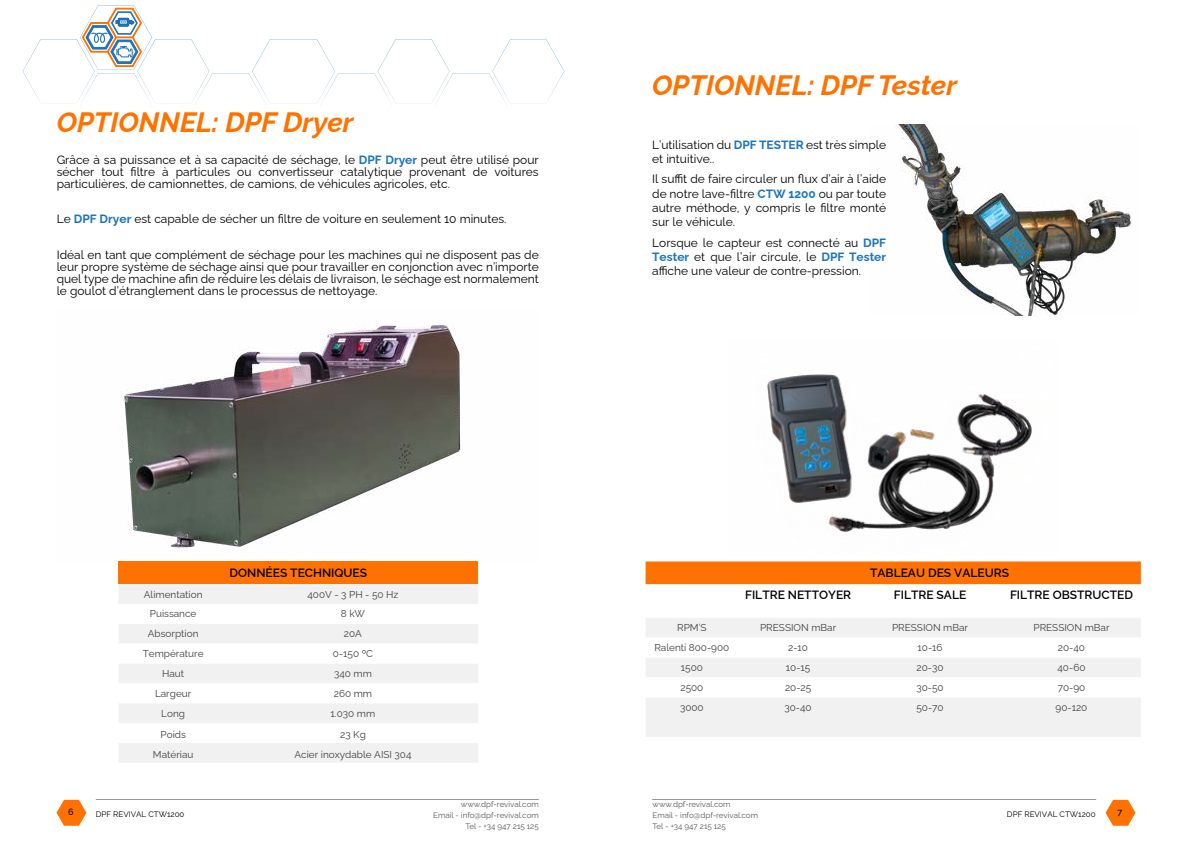
<style>
.page{position:relative;width:1191px;height:842px;background:#fff}
.page>*{position:absolute;margin:0;border:0;box-sizing:border-box;transform-origin:0 0}
.t1{font:italic 100 28px "Raleway";color:#ff7200}
.t2{font:12px/14.4px "Raleway";color:#000;text-align:justify}
.t3{font:600 12px "Raleway";color:#000}
.t4{font:10px "Raleway";color:#414042}
.t5{font:500 9px "Raleway";color:#000}
.t6{font:8px/11px "Raleway";color:#58595b;text-align:right}
.t7{font:8px "Raleway";color:#000}
.s1{font-weight:700;color:#1c75bc}
</style>
<div class="page">
<svg style="left:23px;top:5px;width:541px;height:98px"></svg>
<img style="left:894px;top:124px;width:238px;height:191px">
<img style="left:767px;top:374px;width:265px;height:158px">
<img style="left:119px;top:323px;width:344px;height:225px">
<div style="left:118px;top:561px;width:360px;height:23px;background:#ff7200"></div>
<svg style="left:119px;top:584px;width:359px;height:179px;fill:#f1f1f2"></svg>
<svg style="left:119px;top:604px;width:359px;height:59px"></svg>
<svg style="left:119px;top:683px;width:359px;height:20px"></svg>
<div style="left:645px;top:561px;width:495px;height:23px;background:#ff7200"></div>
<div style="left:646px;top:618px;width:494px;height:119px;background:#f1f1f2"></div>
<svg style="left:646px;top:638px;width:494px;height:59px"></svg>
<svg style="left:56px;top:800px;width:30px;height:26px"></svg>
<hr style="left:96px;top:799px;width:443px;height:1px;background:#939598">
<svg style="left:1105px;top:800px;width:30px;height:26px"></svg>
<hr style="left:652px;top:799px;width:444px;height:1px;background:#939598">
<svg style="left:82px;top:8px;width:59px;height:59px"></svg>
<h1 class="t1" style="left:57px;top:100px;width:298px">OPTIONNEL: DPF Dryer</h1>
<p class="t2" style="left:57px;top:152px;width:483px;line-height:12px">Grâce à sa puissance et à sa capacité de séchage, le <span class="s1">DPF Dryer</span> peut être utilisé pour sécher tout filtre à particules ou convertisseur catalytique provenant de voitures particulières, de camionnettes, de camions, de véhicules agricoles, etc.</p>
<p class="t2" style="left:57px;top:210px;width:451px">Le <span class="s1">DPF Dryer</span> est capable de sécher un filtre de voiture en seulement 10 minutes.</p>
<p class="t2" style="left:57px;top:247px;width:483px;line-height:12px">Idéal en tant que complément de séchage pour les machines qui ne disposent pas de leur propre système de séchage ainsi que pour travailler en conjonction avec n’importe quel type de machine afin de réduire les délais de livraison, le séchage est normalement le goulot d’étranglement dans le processus de nettoyage.</p>
<p class="t3" style="left:229px;top:563px;width:139px">DONNÉES TECHNIQUES</p>
<p class="t4" style="left:144px;top:586px;width:60px">Alimentation</p>
<p class="t4" style="left:307px;top:586px;width:93px">400V - 3 PH - 50 Hz</p>
<p class="t4" style="left:150px;top:606px;width:48px">Puissance</p>
<p class="t4" style="left:341px;top:606px;width:26px">8 kW</p>
<p class="t4" style="left:148px;top:626px;width:52px">Absorption</p>
<p class="t4" style="left:344px;top:626px;width:20px">20A</p>
<p class="t4" style="left:143px;top:645px;width:62px">Température</p>
<p class="t4" style="left:333px;top:645px;width:42px">0-150 ºC</p>
<p class="t4" style="left:162px;top:665px;width:24px">Haut</p>
<p class="t4" style="left:334px;top:665px;width:39px">340 mm</p>
<p class="t4" style="left:155px;top:685px;width:38px">Largeur</p>
<p class="t4" style="left:334px;top:685px;width:40px">260 mm</p>
<p class="t4" style="left:161px;top:705px;width:25px">Long</p>
<p class="t4" style="left:331px;top:705px;width:46px">1.030 mm</p>
<p class="t4" style="left:160px;top:726px;width:27px">Poids</p>
<p class="t4" style="left:340px;top:726px;width:27px">23 Kg</p>
<p class="t4" style="left:153px;top:746px;width:42px">Matériau</p>
<p class="t4" style="left:294px;top:746px;width:119px">Acier inoxydable AISI 304</p>
<h1 class="t1" style="left:652px;top:63px;width:306px">OPTIONNEL: DPF Tester</h1>
<p class="t2" style="left:652px;top:136px;width:235px">L’utilisation du <span class="s1">DPF TESTER</span> est très simple et intuitive..</p>
<p class="t2" style="left:652px;top:170px;width:235px">Il suffit de faire circuler un flux d’air à l’aide de notre lave-filtre <span class="s1">CTW 1200</span> ou par toute autre méthode, y compris le filtre monté sur le véhicule.</p>
<p class="t2" style="left:652px;top:234px;width:235px">Lorsque le capteur est connecté au <span class="s1">DPF Tester</span> et que l’air circule, le <span class="s1">DPF Tester </span>affiche une valeur de contre-pression.</p>
<p class="t3" style="left:870px;top:563px;width:140px">TABLEAU DES VALEURS</p>
<p class="t3" style="left:745px;top:586px;width:108px">FILTRE NETTOYER</p>
<p class="t3" style="left:894px;top:586px;width:74px">FILTRE SALE</p>
<p class="t3" style="left:1010px;top:586px;width:124px">FILTRE OBSTRUCTED</p>
<p class="t4" style="left:677px;top:620px;width:31px">RPM’S</p>
<p class="t4" style="left:760px;top:620px;width:78px">PRESSION mBar</p>
<p class="t4" style="left:892px;top:620px;width:78px">PRESSION mBar</p>
<p class="t4" style="left:1033px;top:620px;width:78px">PRESSION mBar</p>
<p class="t4" style="left:654px;top:639px;width:76px">Ralentí 800-900</p>
<p class="t4" style="left:788px;top:639px;width:21px">2-10</p>
<p class="t4" style="left:917px;top:639px;width:26px">10-16</p>
<p class="t4" style="left:1058px;top:639px;width:29px">20-40</p>
<p class="t4" style="left:681px;top:659px;width:23px">1500</p>
<p class="t4" style="left:786px;top:659px;width:26px">10-15</p>
<p class="t4" style="left:916px;top:659px;width:29px">20-30</p>
<p class="t4" style="left:1057px;top:659px;width:29px">40-60</p>
<p class="t4" style="left:680px;top:679px;width:24px">2500</p>
<p class="t4" style="left:785px;top:679px;width:28px">20-25</p>
<p class="t4" style="left:916px;top:679px;width:29px">30-50</p>
<p class="t4" style="left:1057px;top:679px;width:29px">70-90</p>
<p class="t4" style="left:680px;top:699px;width:25px">3000</p>
<p class="t4" style="left:784px;top:699px;width:29px">30-40</p>
<p class="t4" style="left:916px;top:699px;width:29px">50-70</p>
<p class="t4" style="left:1055px;top:699px;width:33px">90-120</p>
<p class="t5" style="left:68px;top:805px;width:7px">6</p>
<p class="t7" style="left:96px;top:807px;width:90px">DPF REVIVAL CTW1200</p>
<p class="t6" style="left:433px;top:797px;width:107px">www.dpf-revival.com<br>Email - info@dpf-revival.com<br>Tel - +34 947 215 125</p>
<p class="t7" style="left:1007px;top:807px;width:90px">DPF REVIVAL CTW1200</p>
<p class="t5" style="left:1117px;top:805px;width:6px">7</p>
<p class="t6" style="left:652px;top:798px;width:107px;text-align:left">www.dpf-revival.com<br>Email - info@dpf-revival.com<br>Tel - +34 947 215 125</p>
</div>
